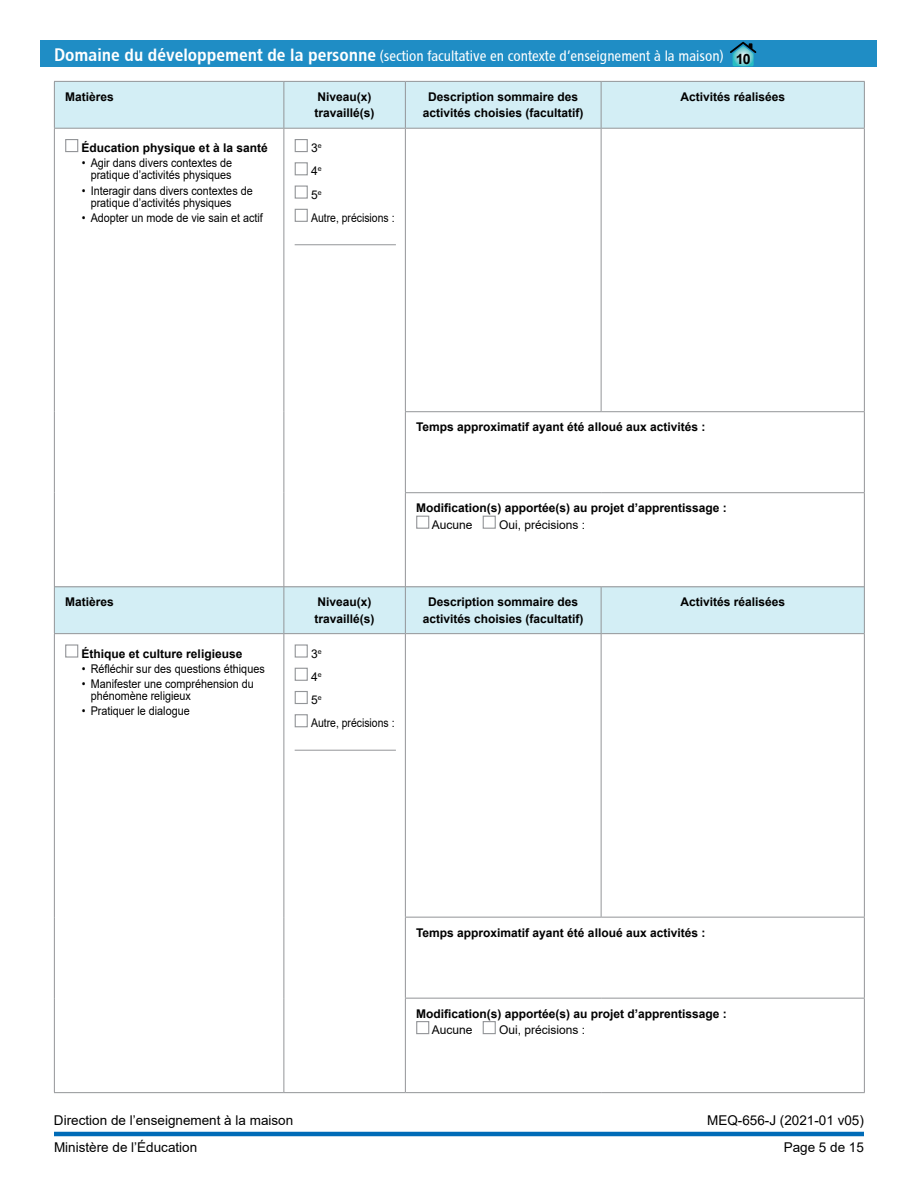
<style>
.page{position:relative;width:918px;height:1188px;background:#fff}
.page>*{position:absolute;margin:0;border:0;box-sizing:border-box;transform-origin:0 0}
.t1{font:15px "Chaloult Cond Normal";color:#fff}
.t2{font:700 14.1px "Arial";color:#000}
.t3{font:13.5px "Arial";color:#000}
.t4{font:13.5px "Arial";color:#000}
.t5{font:700 12px/16.5px "Arial";color:#000}
.t6{font:12px/12px "Arial";color:#000;scale:.9 1}
.t7{font:12px/23.2px "Arial";color:#000}
.s1{font-family:"Chaloult Cond Demi Gras Normal";font-size:18px}
</style>
<div class="page">
<hr style="left:54px;top:1132px;width:810px;height:4px;background:#006bb7">
<div style="left:40px;top:40px;width:838px;height:28px;background:#1f8dc5"></div>
<div style="left:55px;top:82px;width:809px;height:46px;background:#d3eef5"></div>
<hr style="left:54px;top:81px;width:230px;height:1px;background:#939598">
<hr style="left:54px;top:82px;width:1px;height:46px;background:#939598">
<hr style="left:284px;top:81px;width:121px;height:1px;background:#939598">
<hr style="left:284px;top:82px;width:1px;height:46px;background:#939598">
<hr style="left:405px;top:81px;width:196px;height:1px;background:#939598">
<hr style="left:405px;top:82px;width:1px;height:46px;background:#939598">
<hr style="left:601px;top:81px;width:264px;height:1px;background:#939598">
<hr style="left:601px;top:82px;width:1px;height:46px;background:#939598">
<hr style="left:864px;top:82px;width:1px;height:46px;background:#939598">
<hr style="left:54px;top:128px;width:230px;height:1px;background:#939598">
<hr style="left:54px;top:129px;width:1px;height:283px;background:#939598">
<hr style="left:284px;top:128px;width:121px;height:1px;background:#939598">
<hr style="left:284px;top:129px;width:1px;height:283px;background:#939598">
<hr style="left:405px;top:128px;width:196px;height:1px;background:#939598">
<hr style="left:405px;top:129px;width:1px;height:282px;background:#939598">
<hr style="left:601px;top:128px;width:264px;height:1px;background:#939598">
<hr style="left:601px;top:129px;width:1px;height:282px;background:#939598">
<hr style="left:864px;top:129px;width:1px;height:282px;background:#939598">
<hr style="left:54px;top:412px;width:1px;height:81px;background:#939598">
<hr style="left:284px;top:412px;width:1px;height:81px;background:#939598">
<hr style="left:405px;top:411px;width:196px;height:1px;background:#939598">
<hr style="left:405px;top:412px;width:1px;height:80px;background:#939598">
<hr style="left:601px;top:411px;width:264px;height:1px;background:#939598">
<hr style="left:864px;top:412px;width:1px;height:80px;background:#939598">
<hr style="left:54px;top:493px;width:1px;height:94px;background:#939598">
<hr style="left:284px;top:493px;width:1px;height:94px;background:#939598">
<hr style="left:405px;top:492px;width:196px;height:1px;background:#939598">
<hr style="left:405px;top:493px;width:1px;height:94px;background:#939598">
<hr style="left:601px;top:492px;width:264px;height:1px;background:#939598">
<hr style="left:864px;top:493px;width:1px;height:94px;background:#939598">
<div style="left:65px;top:139px;width:13px;height:13px;border:1px solid #939598"></div>
<div style="left:295px;top:139px;width:13px;height:13px;border:1px solid #939598"></div>
<div style="left:295px;top:162px;width:13px;height:13px;border:1px solid #939598"></div>
<div style="left:295px;top:186px;width:13px;height:13px;border:1px solid #939598"></div>
<div style="left:295px;top:209px;width:13px;height:13px;border:1px solid #939598"></div>
<hr style="left:295px;top:244px;width:101px;height:1px;background:#939598">
<div style="left:416px;top:516px;width:13px;height:13px;border:1px solid #939598"></div>
<div style="left:483px;top:516px;width:13px;height:13px;border:1px solid #939598"></div>
<svg style="left:730px;top:42px;width:26px;height:24px"></svg>
<div style="left:55px;top:587px;width:809px;height:46px;background:#d3eef5"></div>
<hr style="left:54px;top:586px;width:230px;height:1px;background:#939598">
<hr style="left:54px;top:587px;width:1px;height:46px;background:#939598">
<hr style="left:284px;top:586px;width:121px;height:1px;background:#939598">
<hr style="left:284px;top:587px;width:1px;height:46px;background:#939598">
<hr style="left:405px;top:586px;width:196px;height:1px;background:#939598">
<hr style="left:405px;top:587px;width:1px;height:46px;background:#939598">
<hr style="left:601px;top:586px;width:264px;height:1px;background:#939598">
<hr style="left:601px;top:587px;width:1px;height:46px;background:#939598">
<hr style="left:864px;top:587px;width:1px;height:46px;background:#939598">
<hr style="left:54px;top:633px;width:230px;height:1px;background:#939598">
<hr style="left:54px;top:634px;width:1px;height:283px;background:#939598">
<hr style="left:284px;top:633px;width:121px;height:1px;background:#939598">
<hr style="left:284px;top:634px;width:1px;height:283px;background:#939598">
<hr style="left:405px;top:633px;width:196px;height:1px;background:#939598">
<hr style="left:405px;top:634px;width:1px;height:283px;background:#939598">
<hr style="left:601px;top:633px;width:264px;height:1px;background:#939598">
<hr style="left:601px;top:634px;width:1px;height:283px;background:#939598">
<hr style="left:864px;top:634px;width:1px;height:283px;background:#939598">
<hr style="left:54px;top:917px;width:1px;height:81px;background:#939598">
<hr style="left:284px;top:917px;width:1px;height:81px;background:#939598">
<hr style="left:405px;top:917px;width:196px;height:1px;background:#939598">
<hr style="left:405px;top:918px;width:1px;height:80px;background:#939598">
<hr style="left:601px;top:917px;width:264px;height:1px;background:#939598">
<hr style="left:864px;top:918px;width:1px;height:80px;background:#939598">
<hr style="left:54px;top:998px;width:1px;height:94px;background:#939598">
<hr style="left:284px;top:998px;width:1px;height:94px;background:#939598">
<hr style="left:405px;top:998px;width:196px;height:1px;background:#939598">
<hr style="left:405px;top:999px;width:1px;height:93px;background:#939598">
<hr style="left:601px;top:998px;width:264px;height:1px;background:#939598">
<hr style="left:864px;top:999px;width:1px;height:93px;background:#939598">
<hr style="left:54px;top:1092px;width:230px;height:1px;background:#939598">
<hr style="left:284px;top:1092px;width:121px;height:1px;background:#939598">
<hr style="left:405px;top:1092px;width:196px;height:1px;background:#939598">
<hr style="left:601px;top:1092px;width:264px;height:1px;background:#939598">
<div style="left:65px;top:644px;width:13px;height:14px;border:1px solid #939598"></div>
<div style="left:295px;top:644px;width:13px;height:14px;border:1px solid #939598"></div>
<div style="left:295px;top:668px;width:13px;height:13px;border:1px solid #939598"></div>
<div style="left:295px;top:691px;width:13px;height:13px;border:1px solid #939598"></div>
<div style="left:295px;top:714px;width:13px;height:13px;border:1px solid #939598"></div>
<hr style="left:295px;top:750px;width:101px;height:1px;background:#939598">
<div style="left:416px;top:1021px;width:13px;height:13px;border:1px solid #939598"></div>
<div style="left:483px;top:1021px;width:13px;height:13px;border:1px solid #939598"></div>
<h3 class="t1" style="left:54px;top:46px;width:671px"><span class="s1">Domaine du développement de la personne</span> (section facultative en contexte d’enseignement à la maison)</h3>
<h4 class="t5" style="left:65px;top:89px;width:50px">Matières</h4>
<h4 class="t5" style="left:315px;top:89px;width:62px">Niveau(x) travaillé(s)</h4>
<h4 class="t5" style="left:423px;top:89px;width:162px;text-align:center">Description sommaire des activités choisies (facultatif)</h4>
<h4 class="t5" style="left:680px;top:89px;width:106px">Activités réalisées</h4>
<p class="t5" style="left:82px;top:140px;width:188px">Éducation physique et à la santé</p>
<p class="t6" style="left:82px;top:157px;width:169px;text-align:right">• Agir dans divers contextes de pratique d’activités physiques</p>
<p class="t6" style="left:91px;top:184px;width:182px;text-indent:-9px">• Interagir dans divers contextes de pratique d’activités physiques</p>
<p class="t6" style="left:82px;top:212px;width:203px">• Adopter un mode de vie sain et actif</p>
<p class="t2" style="left:736px;top:49px;width:16px">10</p>
<p class="t7" style="left:311px;top:136px;width:85px">3<sup>e<br></sup>4<sup>e<br></sup>5<sup>e<br></sup>Autre, précisions :</p>
<p class="t5" style="left:416px;top:419px;width:291px">Temps approximatif ayant été alloué aux activités :</p>
<p class="t5" style="left:416px;top:500px;width:312px">Modification(s) apportée(s) au projet d’apprentissage :</p>
<p class="t7" style="left:432px;top:513px;width:42px">Aucune</p>
<p class="t7" style="left:499px;top:513px;width:88px">Oui, précisions :</p>
<h4 class="t5" style="left:65px;top:594px;width:50px">Matières</h4>
<h4 class="t5" style="left:315px;top:594px;width:62px">Niveau(x) travaillé(s)</h4>
<h4 class="t5" style="left:423px;top:594px;width:162px;text-align:center">Description sommaire des activités choisies (facultatif)</h4>
<h4 class="t5" style="left:680px;top:594px;width:106px">Activités réalisées</h4>
<p class="t5" style="left:82px;top:645px;width:162px">Éthique et culture religieuse</p>
<p class="t6" style="left:82px;top:663px;width:205px">• Réfléchir sur des questions éthiques</p>
<p class="t6" style="left:91px;top:678px;width:183px;text-indent:-9px">• Manifester une compréhension du phénomène religieux</p>
<p class="t6" style="left:82px;top:705px;width:122px">• Pratiquer le dialogue</p>
<p class="t7" style="left:311px;top:642px;width:85px">3<sup>e<br></sup>4<sup>e<br></sup>5<sup>e<br></sup>Autre, précisions :</p>
<p class="t5" style="left:416px;top:924px;width:291px">Temps approximatif ayant été alloué aux activités :</p>
<p class="t5" style="left:416px;top:1005px;width:312px">Modification(s) apportée(s) au projet d’apprentissage :</p>
<p class="t7" style="left:432px;top:1018px;width:42px">Aucune</p>
<p class="t7" style="left:499px;top:1018px;width:88px">Oui, précisions :</p>
<p class="t3" style="left:54px;top:1111px;width:241px">Direction de l’enseignement à la maison</p>
<p class="t4" style="left:707px;top:1111px;width:158px">MEQ-656-J (2021-01 v05)</p>
<p class="t3" style="left:54px;top:1138px;width:145px">Ministère de l’Éducation</p>
<p class="t3" style="left:784px;top:1138px;width:82px">Page 5 de 15</p>
</div>
